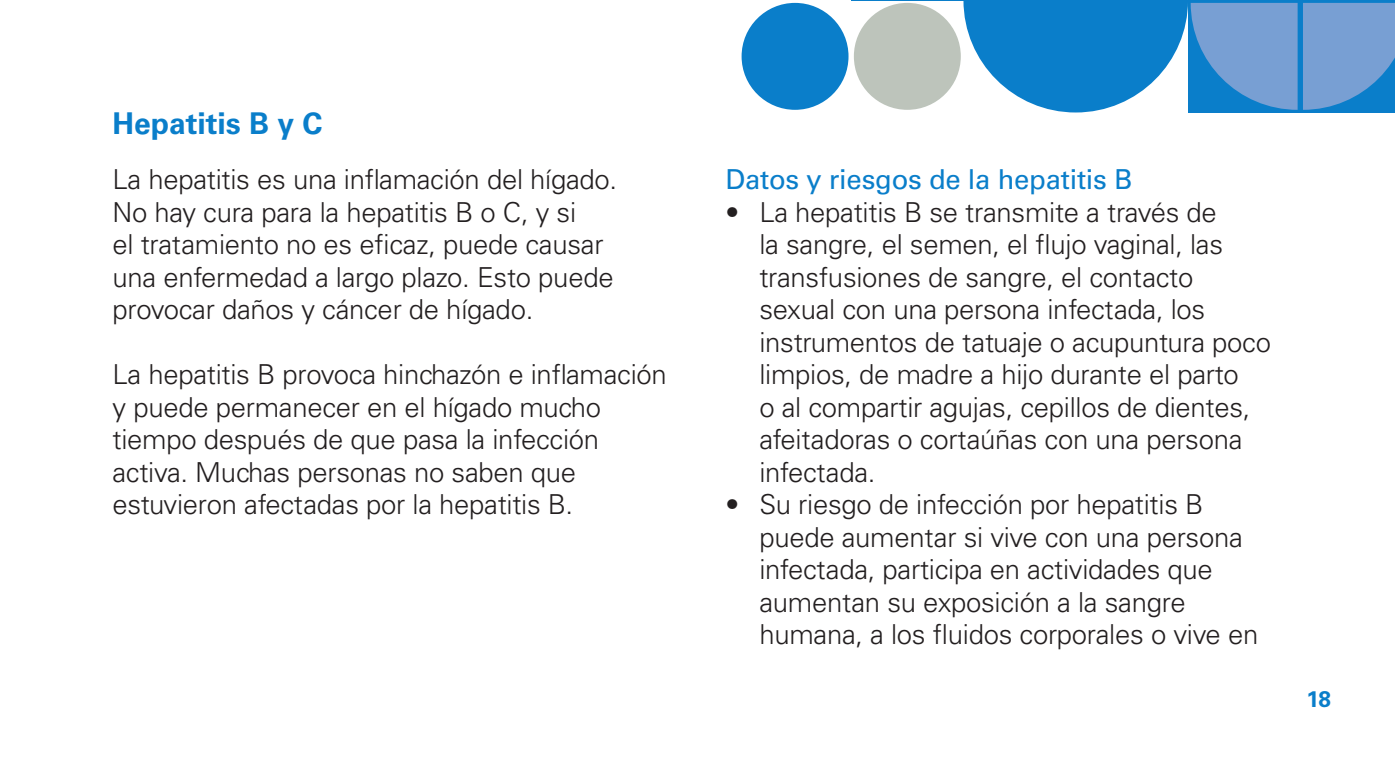
<style>
.page{position:relative;width:1395px;height:765px;background:#fff}
.page>*{position:absolute;margin:0;border:0;box-sizing:border-box;transform-origin:0 0}
.Header_text{font:700 30px "Univers LT Std";color:#0a7eca}
.list{font:300 27.5px/32.5px "Univers LT Std";letter-spacing:-.01em;color:#231f20}
.text{font:300 27.5px/32.5px "Univers LT Std";letter-spacing:-.01em;color:#231f20}
.header_2{font:27.5px "Univers LT Std";letter-spacing:-.01em;color:#0a7eca}
.t1{font:700 22.5px "Univers LT Std";color:#0a7eca}
</style>
<div class="page">
<div style="left:854px;top:3px;width:107px;height:107px;background:#bdc4bb;border-radius:50%"></div>
<div style="left:742px;top:3px;width:107px;height:107px;background:#0a7eca;border-radius:50%"></div>
<hr style="left:851px;top:0;width:112px;height:1px;background:#0a7eca">
<svg style="left:963px;top:0;width:432px;height:112px;background:#4f99d3"></svg>
<hr style="left:1188px;top:0;width:112px;height:1px;background:#0a7eca">
<p class="Header_text" style="left:112px;top:106px;width:212px">Hepatitis B y C</p>
<p class="text" style="left:112px;top:163px;width:506px">La hepatitis es una inflamación del hígado.<br>No hay cura para la hepatitis B o C, y si<br>el tratamiento no es eficaz, puede causar una enfermedad a largo plazo. Esto puede provocar daños y cáncer de hígado.</p>
<p class="text" style="left:112px;top:358px;width:556px">La hepatitis B provoca hinchazón e inflamación y puede permanecer en el hígado mucho tiempo después de que pasa la infección activa. Muchas personas no saben que estuvieron afectadas por la hepatitis B.</p>
<p class="header_2" style="left:726px;top:163px;width:408px">Datos y riesgos de la hepatitis B</p>
<p class="list" style="left:759px;top:196px;width:513px;text-indent:-34px">• La hepatitis B se transmite a través de<br>la sangre, el semen, el flujo vaginal, las transfusiones de sangre, el contacto sexual con una persona infectada, los instrumentos de tatuaje o acupuntura poco limpios, de madre a hijo durante el parto<br>o al compartir agujas, cepillos de dientes, afeitadoras o cortaúñas con una persona infectada.</p>
<p class="list" style="left:759px;top:488px;width:500px;text-indent:-34px">• Su riesgo de infección por hepatitis B puede aumentar si vive con una persona infectada, participa en actividades que aumentan su exposición a la sangre humana, a los fluidos corporales o vive en</p>
<p class="t1" style="left:1307px;top:685px;width:26px">18</p>
</div>
